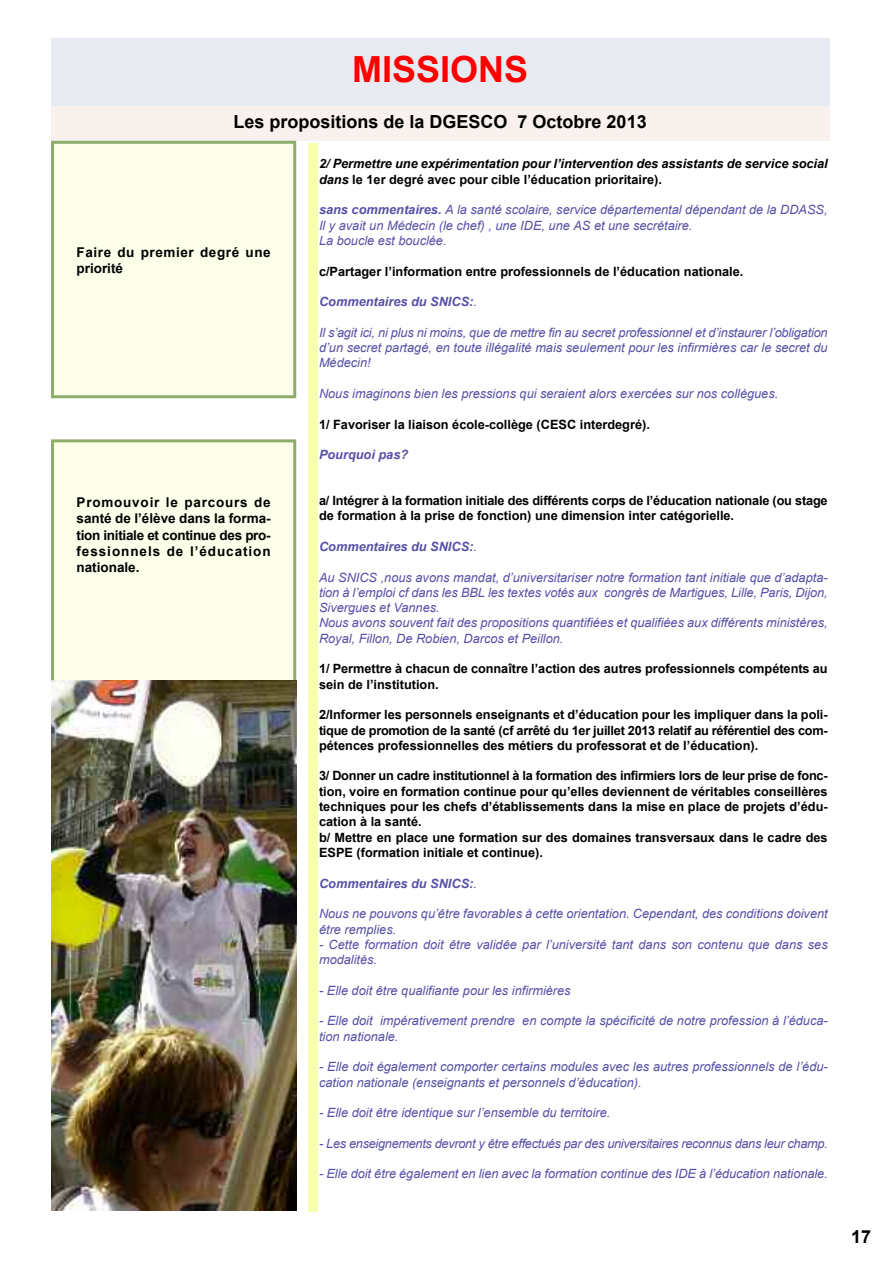
<style>
.page{position:relative;width:893px;height:1263px;background:#fff}
.page>*{position:absolute;margin:0;border:0;box-sizing:border-box;transform-origin:0 0}
.t1{font:700 36px "Arial";color:#f00}
.t2{font:700 18px "Arial";color:#000}
.t3{font:700 13.5px/16.2px "Arial";letter-spacing:.045em;color:#000}
.t4{font:italic 12.75px/15.3px "Arial";color:#5850a7}
.t5{font:700 12.75px/15.3px "Arial";color:#000}
.t6{font:italic 700 12.75px/15.3px "Arial";color:#000}
.t7{font:italic 12.75px "Arial";letter-spacing:-.025em;color:#5850a7}
.t8{font:italic 700 12.75px "Arial";color:#5850a7}
.s1{font-style:normal}
.s2{font-weight:700}
.s3{font-weight:400}
</style>
<div class="page">
<div style="left:51px;top:38px;width:778px;height:68px;background:#e8eaf2"></div>
<div style="left:51px;top:106px;width:778px;height:34px;background:#f8f1ed"></div>
<div style="left:308px;top:143px;width:9px;height:1069px;background:#f7ffaf"></div>
<div style="left:54px;top:144px;width:239px;height:251px;background:#fdffeb"></div>
<div style="left:51px;top:141px;width:245px;height:257px;border:3px solid #8eac6b"></div>
<div style="left:54px;top:442px;width:239px;height:252px;background:#fdffeb"></div>
<div style="left:51px;top:439px;width:245px;height:258px;border:3px solid #8eac6b"></div>
<img style="left:51px;top:680px;width:245px;height:530px">
<h1 class="t1" style="left:352px;top:49px;width:178px">MISSIONS</h1>
<h2 class="t2" style="left:234px;top:112px;width:415px">Les propositions de la DGESCO 7 Octobre 2013</h2>
<p class="t6" style="left:319px;top:156px;width:510px">2/ Permettre une expérimentation pour l’intervention des assistants de service social dans <span class="s1">le 1er degré avec pour cible l’éducation prioritaire).</span></p>
<p class="t4" style="left:319px;top:202px;width:510px"><span class="s2">sans commentaires.</span> A la santé scolaire, service départemental dépendant de la DDASS,<br>Il y avait un Médecin (le chef) , une IDE, une AS et une secrétaire.<br>La boucle est bouclée.</p>
<p class="t5" style="left:319px;top:263px;width:426px">c/Partager l’information entre professionnels de l’éducation nationale.</p>
<p class="t8" style="left:319px;top:295px;width:159px">Commentaires du SNICS:<span class="s3">.</span></p>
<p class="t4" style="left:319px;top:325px;width:510px;text-align:justify">Il s’agit ici, ni plus ni moins, que de mettre fin au secret professionnel et d’instaurer l’obligation d’un secret partagé, en toute illégalité mais seulement pour les infirmières car le secret du Médecin!</p>
<p class="t4" style="left:319px;top:386px;width:461px">Nous imaginons bien les pressions qui seraient alors exercées sur nos collègues.</p>
<p class="t5" style="left:319px;top:416px;width:332px">1/ Favoriser la liaison école-collège (CESC interdegré).</p>
<p class="t8" style="left:319px;top:448px;width:91px">Pourquoi pas?</p>
<p class="t5" style="left:319px;top:493px;width:510px">a/ Intégrer à la formation initiale des différents corps de l’éducation nationale (ou stage de formation à la prise de fonction) une dimension inter catégorielle.</p>
<p class="t8" style="left:319px;top:539px;width:159px">Commentaires du SNICS:<span class="s3">.</span></p>
<p class="t4" style="left:319px;top:569px;width:510px">Au SNICS ,nous avons mandat, d’universitariser notre formation tant initiale que d’adapta&shy;tion à l’emploi cf dans les BBL les textes votés aux congrès de Martigues, Lille, Paris, Dijon, Sivergues et Vannes.<br>Nous avons souvent fait des propositions quantifiées et qualifiées aux différents ministères, Royal, Fillon, De Robien, Darcos et Peillon.</p>
<p class="t5" style="left:319px;top:661px;width:510px">1/ Permettre à chacun de connaître l’action des autres professionnels compétents au sein de l’institution.</p>
<p class="t5" style="left:319px;top:707px;width:510px;text-align:justify">2/Informer les personnels enseignants et d’éducation pour les impliquer dans la poli&shy;tique de promotion de la santé (cf arrêté du 1er juillet 2013 relatif au référentiel des com&shy;pétences professionnelles des métiers du professorat et de l’éducation).</p>
<p class="t5" style="left:319px;top:768px;width:510px">3/ Donner un cadre institutionnel à la formation des infirmiers lors de leur prise de fonc&shy;tion, voire en formation continue pour qu’elles deviennent de véritables conseillères techniques pour les chefs d’établissements dans la mise en place de projets d’édu&shy;cation à la santé.<br>b/ Mettre en place une formation sur des domaines transversaux dans le cadre des ESPE (formation initiale et continue).</p>
<p class="t8" style="left:319px;top:876px;width:159px">Commentaires du SNICS:<span class="s3">.</span></p>
<p class="t4" style="left:319px;top:906px;width:510px">Nous ne pouvons qu’être favorables à cette orientation. Cependant, des conditions doivent être remplies.</p>
<p class="t4" style="left:319px;top:937px;width:510px">- Cette formation doit être validée par l’université tant dans son contenu que dans ses modalités.</p>
<p class="t4" style="left:319px;top:983px;width:253px">- Elle doit être qualifiante pour les infirmières</p>
<p class="t4" style="left:319px;top:1013px;width:509px">- Elle doit impérativement prendre en compte la spécificité de notre profession à l’éduca&shy;tion nationale.</p>
<p class="t4" style="left:319px;top:1059px;width:509px">- Elle doit également comporter certains modules avec les autres professionnels de l’édu&shy;cation nationale (enseignants et personnels d’éducation).</p>
<p class="t4" style="left:319px;top:1105px;width:293px">- Elle doit être identique sur l’ensemble du territoire.</p>
<p class="t7" style="left:319px;top:1136px;width:510px">- Les enseignements devront y être effectués par des universitaires reconnus dans leur champ.</p>
<p class="t4" style="left:319px;top:1166px;width:510px">- Elle doit être également en lien avec la formation continue des IDE à l’éducation nationale.</p>
<p class="t3" style="left:77px;top:244px;width:196px">Faire du premier degré une priorité</p>
<p class="t3" style="left:77px;top:494px;width:196px;text-align:justify">Promouvoir le parcours de santé de l’élève dans la forma&shy;tion initiale et continue des pro&shy;fessionnels de l’éducation nationale.</p>
<h2 class="t2" style="left:851px;top:1227px;width:22px">17</h2>
</div>
